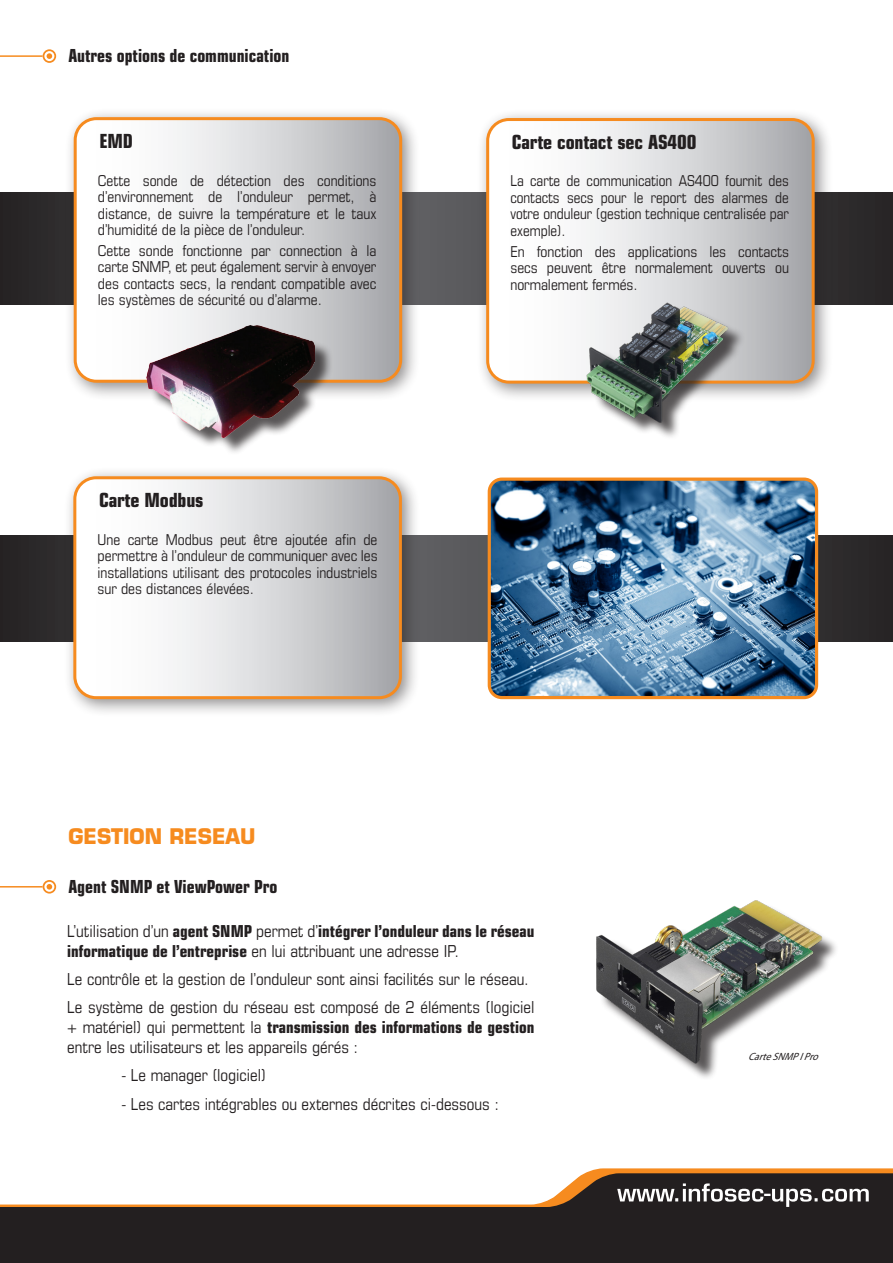
<style>
.page{position:relative;width:893px;height:1263px;background:#fff}
.page>*{position:absolute;margin:0;border:0;box-sizing:border-box;transform-origin:0 0}
.tab_content{font:700 21px "Eurostile LT Std";color:#f68b1f;scale:.95 1}
.t1{font:700 condensed 19.5px "Eurostile LT Std";letter-spacing:-.01em;color:#231f20}
.tab_content-2{font:700 condensed 18px "Eurostile LT Std";color:#231f20;scale:.95 1}
.Style_de_paragraphe{font:condensed 16.5px/19.8px "Eurostile LT Std";color:#231f20;text-align:justify}
.Style_de_paragraphe-2{font:700 condensed 16.5px/19.8px "Eurostile LT Std";color:#231f20}
.t2{font:condensed 15px/16.5px "Eurostile LT Std";letter-spacing:-.005em;color:#231f20;text-align:justify}
.tab_content-3{font:italic 10.5px "Myriad Pro";color:#231f20;scale:.95 1}
.s1{font-weight:400}
.s2{font-weight:700}
</style>
<div class="page">
<svg style="left:43px;top:49px;width:13px;height:14px"></svg>
<hr style="left:0;top:55px;width:43px;height:2px;background:#f68b1f">
<svg style="left:0;top:192px;width:893px;height:112px;background:#393839"></svg>
<div style="left:64px;top:108px;width:357px;height:293px;background:#231f20;opacity:.5"></div>
<svg style="left:75px;top:119px;width:326px;height:262px"></svg>
<div style="left:74px;top:117px;width:328px;height:266px;border:3px solid #f68b1f;border-radius:21px"></div>
<div style="left:149px;top:328px;width:184px;height:127px;background:#231f20;opacity:.75"></div>
<img style="left:147px;top:325px;width:167px;height:112px">
<div style="left:477px;top:109px;width:356px;height:293px;background:#231f20;opacity:.5"></div>
<svg style="left:488px;top:120px;width:325px;height:262px"></svg>
<div style="left:486px;top:118px;width:329px;height:266px;border:3px solid #f68b1f;border-radius:21px"></div>
<div style="left:590px;top:306px;width:156px;height:134px;background:#231f20;opacity:.75"></div>
<img style="left:572px;top:292px;width:171px;height:140px">
<svg style="left:0;top:536px;width:893px;height:105px;background:#3b393a"></svg>
<div style="left:64px;top:467px;width:356px;height:251px;background:#231f20;opacity:.5"></div>
<svg style="left:75px;top:478px;width:325px;height:220px"></svg>
<div style="left:73px;top:476px;width:329px;height:223px;border:3px solid #f68b1f;border-radius:21px"></div>
<div style="left:0;top:1207px;width:893px;height:56px;background:#231f20"></div>
<svg style="left:0;top:1168px;width:893px;height:39px"></svg>
<img style="left:489px;top:481px;width:325px;height:214px">
<div style="left:488px;top:477px;width:330px;height:222px;border:3px solid #f68b1f;border-radius:13px"></div>
<svg style="left:43px;top:880px;width:13px;height:13px"></svg>
<hr style="left:0;top:886px;width:43px;height:1px;background:#f68b1f">
<div style="left:599px;top:903px;width:240px;height:177px;background:#231f20;opacity:.75"></div>
<img style="left:596px;top:900px;width:232px;height:169px">
<p class="tab_content-2" style="left:68px;top:45px;width:234px">Autres options de communication</p>
<p class="t1" style="left:99px;top:129px;width:35px">EMD</p>
<p class="t2" style="left:98px;top:172px;width:280px">Cette sonde de détection des conditions d’environnement de l’onduleur permet, à distance, de suivre la température et le taux d’humidité de la pièce de l’onduleur.</p>
<p class="t2" style="left:98px;top:242px;width:280px">Cette sonde fonctionne par connection à la carte SNMP, et peut également servir à envoyer des contacts secs, la rendant compatible avec les systèmes de sécurité ou d’alarme.</p>
<p class="t1" style="left:99px;top:489px;width:106px">Carte Modbus</p>
<p class="t2" style="left:98px;top:531px;width:281px">Une carte Modbus peut être ajoutée afin de permettre à l’onduleur de communiquer avec les installations utilisant des protocoles industriels sur des distances élevées.</p>
<p class="tab_content" style="left:68px;top:823px;width:198px">GESTION RESEAU</p>
<p class="tab_content-2" style="left:68px;top:876px;width:221px">Agent SNMP et ViewPower Pro</p>
<p class="t1" style="left:512px;top:130px;width:186px">Carte contact sec AS400</p>
<p class="t2" style="left:510px;top:173px;width:280px">La carte de communication AS400 fournit des contacts secs pour le report des alarmes de votre onduleur (gestion technique centralisée par exemple).</p>
<p class="t2" style="left:510px;top:243px;width:280px">En fonction des applications les contacts secs peuvent être normalement ouverts ou normalement fermés.</p>
<p class="Style_de_paragraphe-2" style="left:67px;top:921px;width:469px"><span class="s1">L’utilisation d’un</span> agent SNMP <span class="s1">permet d’</span>intégrer l’onduleur dans le réseau informatique de l’entreprise <span class="s1">en lui attribuant une adresse IP.</span></p>
<p class="Style_de_paragraphe" style="left:67px;top:969px;width:463px">Le contrôle et la gestion de l’onduleur sont ainsi facilités sur le réseau.</p>
<p class="Style_de_paragraphe" style="left:67px;top:997px;width:469px">Le système de gestion du réseau est composé de 2 éléments (logiciel + matériel) qui permettent la <span class="s2">transmission des informations de gestion </span>entre les utilisateurs et les appareils gérés :</p>
<p class="Style_de_paragraphe" style="left:121px;top:1065px;width:146px">- Le manager (logiciel)</p>
<p class="Style_de_paragraphe" style="left:121px;top:1093px;width:379px">- Les cartes intégrables ou externes décrites ci-dessous :</p>
<p class="tab_content-3" style="left:748px;top:1050px;width:80px">CarteSNMPIPro</p>
</div>
